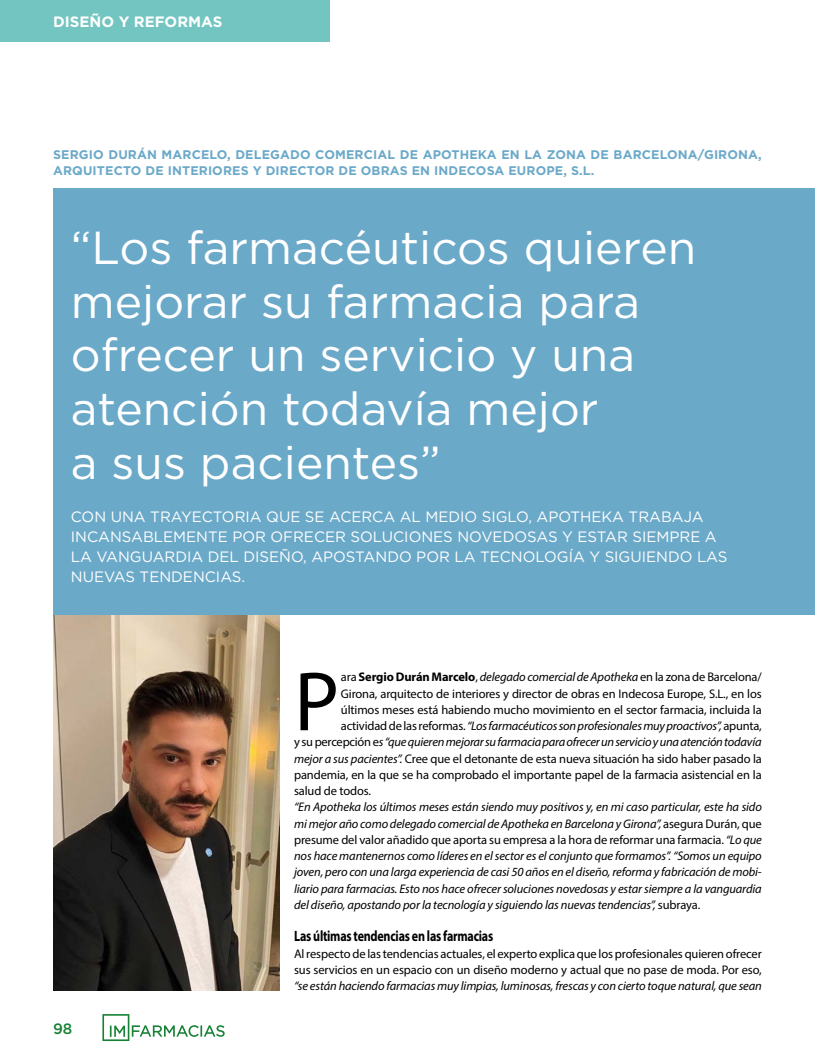
<style>
.page{position:relative;width:815px;height:1063px;background:#fff}
.page>*{position:absolute;margin:0;border:0;box-sizing:border-box;transform-origin:0 0}
.t1{font:84.88px "Myriad Pro";color:#000}
.t2{font:46.25px/53.8px "Gotham";color:#fff}
.t3{font:15px/20px "Gotham";color:#fff}
.t4{font:700 15px "Myriad Pro";letter-spacing:-.02em;color:#000;scale:.8 1}
.t5{font:700 15px "Gotham";color:#fff}
.t6{font:500 15px "Gotham";color:#178236}
.t7{font:italic 12.5px/16.2px "Myriad Pro";letter-spacing:-.01em;color:#000;text-align:justify}
.t8{font:12.5px/16.2px "Myriad Pro";letter-spacing:-.01em;color:#000}
.t9{font:700 12.5px/16.2px "Gotham";letter-spacing:.01em;color:#6ba9c9}
.s1{font-style:normal}
.s2{font-weight:700;font-style:normal}
.s3{font-style:italic}
</style>
<div class="page">
<div style="left:0;top:0;width:330px;height:41px;background:#72c5c0"></div>
<svg style="left:102px;top:1014px;width:123px;height:27px"></svg>
<img style="left:53px;top:615px;width:227px;height:375px">
<div style="left:53px;top:189px;width:762px;height:426px;background:#6ba9c9"></div>
<p class="t5" style="left:53px;top:13px;width:171px">DISEÑO Y REFORMAS</p>
<p class="t9" style="left:53px;top:146px;width:710px">SERGIO DURÁN MARCELO, DELEGADO COMERCIAL DE APOTHEKA EN LA ZONA DE BARCELONA/GIRONA,<br>ARQUITECTO DE INTERIORES Y DIRECTOR DE OBRAS EN INDECOSA EUROPE, S.L.</p>
<h2 class="t2" style="left:71px;top:220px;width:627px">“Los farmacéuticos quieren mejorar su farmacia para ofrecer un servicio y una atención todavía mejor<br>a sus pacientes”</h2>
<p class="t3" style="left:71px;top:507px;width:658px">CON UNA TRAYECTORIA QUE SE ACERCA AL MEDIO SIGLO, APOTHEKA TRABAJA INCANSABLEMENTE POR OFRECER SOLUCIONES NOVEDOSAS Y ESTAR SIEMPRE A LA VANGUARDIA DEL DISEÑO, APOSTANDO POR LA TECNOLOGÍA Y SIGUIENDO LAS NUEVAS TENDENCIAS.</p>
<p class="t6" style="left:53px;top:1018px;width:21px">98</p>
<h1 class="t1" style="left:294px;top:649px;width:47px">P</h1>
<p class="t7" style="left:341px;top:669px;width:422px"><span class="s1">ara</span> <span class="s2">Sergio Durán Marcelo</span><span class="s1">,</span> delegado comercial de Apotheka <span class="s1">en la zona de Barcelona/</span></p>
<p class="t8" style="left:341px;top:685px;width:422px">Girona, arquitecto de interiores y director de obras en Indecosa Europe, S.L., en los</p>
<p class="t8" style="left:341px;top:701px;width:422px">últimos meses está habiendo mucho movimiento en el sector farmacia, incluida la</p>
<p class="t7" style="left:341px;top:718px;width:422px"><span class="s1">actividad de las reformas.</span> “Los farmacéuticos son profesionales muy proactivos”, <span class="s1">apunta,</span></p>
<p class="t7" style="left:294px;top:734px;width:469px"><span class="s1">y su percepción e</span>s “que quieren mejorar su farmacia para ofrecer un servicio y una atención todavía</p>
<p class="t8" style="left:294px;top:750px;width:469px"><span class="s3">mejor a sus pacientes”.</span> Cree que el detonante de esta nueva situación ha sido haber pasado la</p>
<p class="t8" style="left:294px;top:766px;width:469px">pandemia, en la que se ha comprobado el importante papel de la farmacia asistencial en la</p>
<p class="t8" style="left:294px;top:783px;width:78px">salud de todos.</p>
<p class="t7" style="left:294px;top:799px;width:469px">“En Apotheka los últimos meses están siendo muy positivos y, en mi caso particular, este ha sido mi mejor año como delegado comercial de Apotheka en Barcelona y Girona”, <span class="s1">asegura Durán, que presume del valor añadido que aporta su empresa a la hora de reformar una farmacia.</span> “Lo que nos hace mantenernos como líderes en el sector es el conjunto que formamos”. “Somos un equipo joven, pero con una larga experiencia de casi 50 años en el diseño, reforma y fabricación de mobi&shy;liario para farmacias. Esto nos hace ofrecer soluciones novedosas y estar siempre a la vanguardia del diseño, apostando por la tecnología y siguiendo las nuevas tendencias”, <span class="s1">subraya.</span></p>
<p class="t4" style="left:294px;top:927px;width:250px">Las últimas tendencias en las farmacias</p>
<p class="t8" style="left:294px;top:945px;width:469px">Al respecto de las tendencias actuales, el experto explica que los profesionales quieren ofrecer sus servicios en un espacio con un diseño moderno y actual que no pase de moda. Por eso,</p>
<p class="t7" style="left:294px;top:978px;width:469px">“se están haciendo farmacias muy limpias, luminosas, frescas y con cierto toque natural, que sean</p>
</div>
